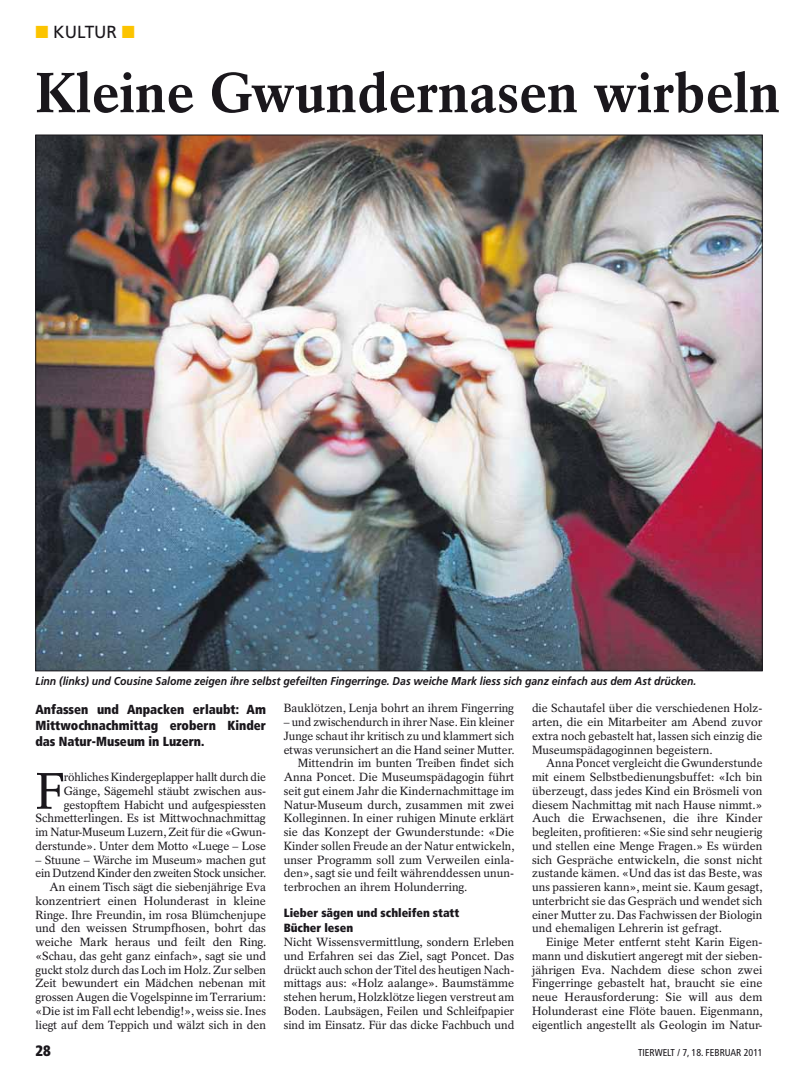
<style>
.page{position:relative;width:798px;height:1081px;background:#fff}
.page>*{position:absolute;margin:0;border:0;box-sizing:border-box;transform-origin:0 0}
.t1{font:700 56.12px "Rotation LT Std";color:#1a171c}
.t2{font:51.12px "Rotation LT Std";color:#1a171c}
.t3{font:17.5px "Frutiger LT Pro";color:#1a171c}
.t4{font:900 condensed 15px "Frutiger LT Pro";color:#1a171c}
.t5{font:900 condensed 13.12px/16.2px "Frutiger LT Pro";color:#1a171c;text-align:justify;scale:.96 1}
.t6{font:11.88px/13.8px "Rotation LT Std";color:#1a171c;text-align:justify}
.t7{font:900 condensed 11.88px/15px "Frutiger LT Pro";color:#1a171c}
.t8{font:italic 700 11.38px "Frutiger LT Pro";color:#1a171c;scale:.92 1}
.t9{font:condensed 10px "Frutiger LT Pro";color:#1a171c}
.s1{color:#fcc400}
</style>
<div class="page">
<img style="left:37px;top:137px;width:723px;height:532px">
<h3 class="t3" style="left:35px;top:22px;width:101px"><span class="s1">■</span> KULTUR <span class="s1">■</span></h3>
<h1 class="t1" style="left:35px;top:59px;width:746px">Kleine Gwundernasen wirbeln</h1>
<p class="t8" style="left:35px;top:674px;width:719px">Linn (links) und Cousine Salome zeigen ihre selbst gefeilten Fingerringe. Das weiche Mark liess sich ganz einfach aus dem Ast drücken.</p>
<p class="t5" style="left:35px;top:701px;width:241px">Anfassen und Anpacken erlaubt: Am Mittwochnachmittag erobern Kinder das Natur-Museum in Luzern.</p>
<h2 class="t2" style="left:35px;top:761px;width:30px">F</h2>
<p class="t6" style="left:35px;top:770px;width:232px;text-align:right">röhliches Kindergeplapper hallt durch die Gänge, Sägemehl stäubt zwischen aus&shy;gestopftem Habicht und aufgespiessten Schmetterlingen. Es ist Mittwochnachmittag im Natur-Museum Luzern, Zeit für die «Gwun&shy;derstunde». Unter dem Motto «Luege – Lose</p>
<p class="t6" style="left:35px;top:853px;width:232px;text-align:right">– Stuune – Wärche im Museum» machen gut ein Dutzend Kinder den zweiten Stock unsicher.<br>An einem Tisch sägt die siebenjährige Eva konzentriert einen Holunderast in kleine Ringe. Ihre Freundin, im rosa Blümchenjupe und den weissen Strumpfhosen, bohrt das weiche Mark heraus und feilt den Ring. «Schau, das geht ganz einfach», sagt sie und guckt stolz durch das Loch im Holz. Zur selben Zeit bewundert ein Mädchen nebenan mit grossen Augen die Vogelspinne im Terrarium: «Die ist im Fall echt lebendig!», weiss sie. Ines liegt auf dem Teppich und wälzt sich in den</p>
<p class="t6" style="left:283px;top:701px;width:232px">Bauklötzen, Lenja bohrt an ihrem Fingerring</p>
<p class="t6" style="left:283px;top:715px;width:232px">– und zwischendurch in ihrer Nase. Ein kleiner</p>
<p class="t6" style="left:283px;top:729px;width:232px">Junge schaut ihr kritisch zu und klammert sich</p>
<p class="t6" style="left:283px;top:743px;width:232px">etwas verunsichert an die Hand seiner Mutter.</p>
<p class="t6" style="left:298px;top:756px;width:218px">Mittendrin im bunten Treiben findet sich</p>
<p class="t6" style="left:283px;top:770px;width:232px">Anna Poncet. Die Museumspädagogin führt</p>
<p class="t6" style="left:283px;top:784px;width:232px">seit gut einem Jahr die Kindernachmittage im</p>
<p class="t6" style="left:283px;top:798px;width:232px">Natur-Museum durch, zusammen mit zwei</p>
<p class="t6" style="left:283px;top:811px;width:232px">Kolleginnen. In einer ruhigen Minute erklärt</p>
<p class="t6" style="left:283px;top:825px;width:232px">sie das Konzept der Gwunderstunde: «Die</p>
<p class="t6" style="left:283px;top:839px;width:232px">Kinder sollen Freude an der Natur entwickeln,</p>
<p class="t6" style="left:283px;top:853px;width:232px">unser Programm soll zum Verweilen einla-</p>
<p class="t6" style="left:283px;top:866px;width:232px">den», sagt sie und feilt währenddessen unun-</p>
<p class="t6" style="left:283px;top:880px;width:185px">terbrochen an ihrem Holunderring.</p>
<p class="t7" style="left:283px;top:905px;width:177px">Lieber sägen und schleifen statt<br>Bücher lesen</p>
<p class="t6" style="left:283px;top:935px;width:232px">Nicht Wissensvermittlung, sondern Erleben und Erfahren sei das Ziel, sagt Poncet. Das drückt auch schon der Titel des heutigen Nach&shy;mittags aus: «Holz aalange». Baumstämme stehen herum, Holzklötze liegen verstreut am Boden. Laubsägen, Feilen und Schleifpapier sind im Einsatz. Für das dicke Fachbuch und</p>
<p class="t6" style="left:531px;top:701px;width:232px">die Schautafel über die verschiedenen Holz&shy;arten, die ein Mitarbeiter am Abend zuvor extra noch gebastelt hat, lassen sich einzig die Museumspädagoginnen begeistern.</p>
<p class="t6" style="left:531px;top:756px;width:232px;text-indent:14px">Anna Poncet vergleicht die Gwunderstunde mit einem Selbstbedienungsbuffet: «Ich bin überzeugt, dass jedes Kind ein Brösmeli von diesem Nachmittag mit nach Hause nimmt.» Auch die Erwachsenen, die ihre Kinder begleiten, profitieren: «Sie sind sehr neugierig und stellen eine Menge Fragen.» Es würden sich Gespräche entwickeln, die sonst nicht zustande kämen. «Und das ist das Beste, was uns passieren kann», meint sie. Kaum gesagt, unterbricht sie das Gespräch und wendet sich einer Mutter zu. Das Fachwissen der Biologin und ehemaligen Lehrerin ist gefragt.</p>
<p class="t6" style="left:531px;top:935px;width:232px;text-indent:14px">Einige Meter entfernt steht Karin Eigen&shy;mann und diskutiert angeregt mit der sieben&shy;jährigen Eva. Nachdem diese schon zwei Fingerringe gebastelt hat, braucht sie eine neue Herausforderung: Sie will aus dem Holunderast eine Flöte bauen. Eigenmann, eigentlich angestellt als Geologin im Natur-</p>
<p class="t4" style="left:35px;top:1041px;width:17px">28</p>
<p class="t9" style="left:637px;top:1047px;width:126px">TIERWELT / 7, 18. FEBRUAR 2011</p>
</div>
